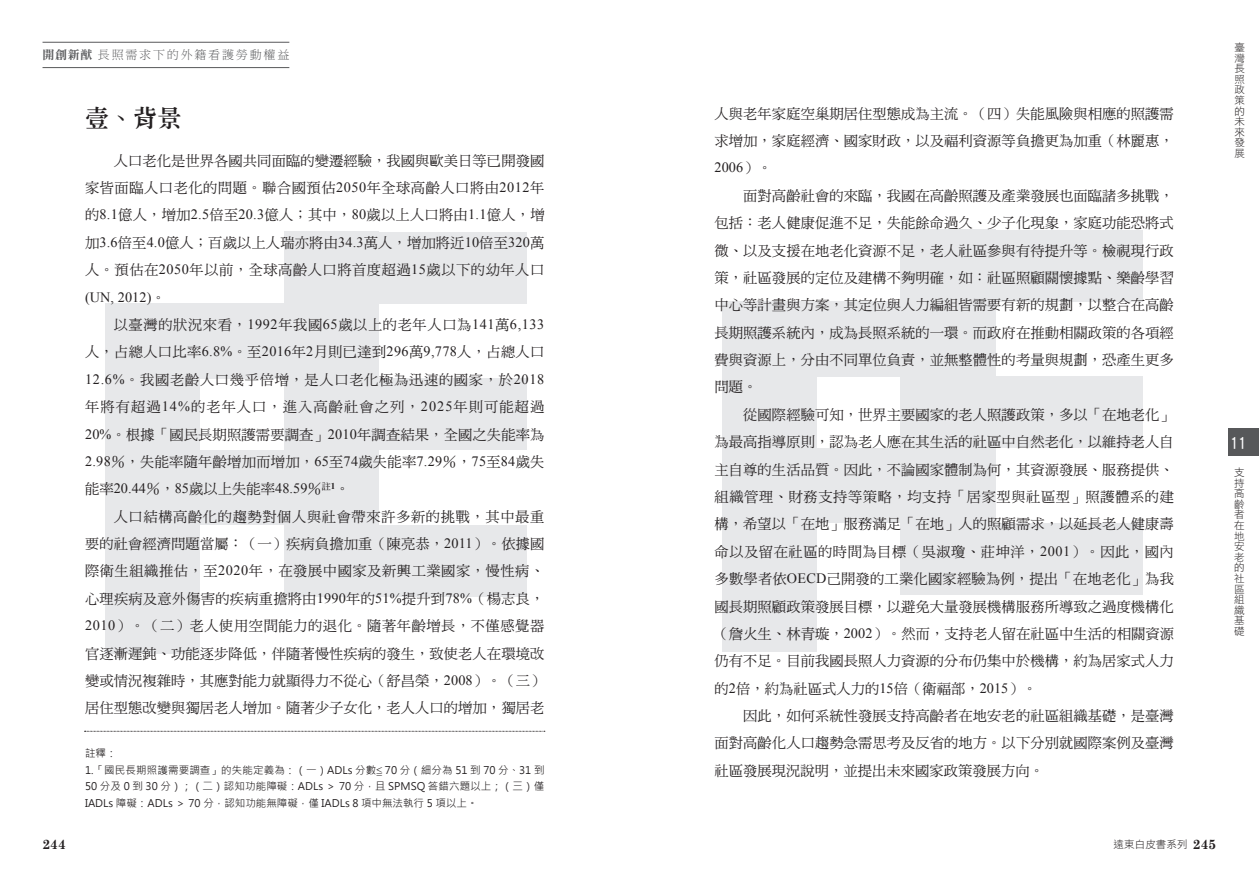
<style>
.page{position:relative;width:1259px;height:893px;background:#fff}
.page>*{position:absolute;margin:0;border:0;box-sizing:border-box;transform-origin:0 0}
.壹{font:800 24px "AR Std Song B5";color:#231f20}
.t1{font:18px "DF Hei Std W7";color:#fff;scale:.8 1}
.內文{font:14.25px/27.3px "DF Ming Md HK BF";letter-spacing:.005em;color:#231f20;text-align:justify}
.內文-2{font:700 13.5px "Century Schoolbook";color:#231f20}
.t2{font:12px "DF Ming Std W3";letter-spacing:.15em;color:#57585a}
.註解{font:10.5px/16.5px "Microsoft Jheng Hei";color:#231f20;text-align:justify}
.內文-3{font:10.5px/10.6px "DF Hei Std W3";letter-spacing:.01em;color:#231f20;text-align:justify}
.s1{font-family:"DF Ming Std W9"}
.s2{font-family:"Times New Roman"}
.s3{font-family:"Century Schoolbook";font-weight:700;font-size:13.5px}
</style>
<div class="page">
<div style="left:1228px;top:428px;width:31px;height:28px;background:#57585a"></div>
<hr style="left:43px;top:67px;width:246px;height:1px;background:#57585a">
<hr style="left:43px;top:42px;width:246px;height:1px;background:#57585a">
<div style="left:284px;top:232px;width:242px;height:72px;background:#e7e8ea"></div>
<div style="left:284px;top:378px;width:242px;height:72px;background:#e7e8ea"></div>
<div style="left:284px;top:525px;width:242px;height:72px;background:#e7e8ea"></div>
<div style="left:105px;top:303px;width:95px;height:351px;background:#e7e8ea"></div>
<div style="left:136px;top:303px;width:243px;height:75px;background:#e7e8ea"></div>
<div style="left:136px;top:450px;width:243px;height:75px;background:#e7e8ea"></div>
<div style="left:900px;top:230px;width:243px;height:71px;background:#e7e8ea"></div>
<div style="left:900px;top:376px;width:243px;height:72px;background:#e7e8ea"></div>
<div style="left:900px;top:523px;width:243px;height:71px;background:#e7e8ea"></div>
<div style="left:722px;top:301px;width:94px;height:350px;background:#e7e8ea"></div>
<div style="left:753px;top:301px;width:242px;height:75px;background:#e7e8ea"></div>
<div style="left:753px;top:448px;width:242px;height:75px;background:#e7e8ea"></div>
<svg style="left:85px;top:731px;width:460px;height:1px"></svg>
<p class="t2" style="left:43px;top:48px;width:248px"><span class="s1">開創新猷</span>長照需求下的外籍看護勞動權益</p>
<p class="內文-3" style="left:1234px;top:42px;width:12px">臺灣長照政策的未來發展</p>
<p class="內文" style="left:714px;top:100px;width:461px">人與老年家庭空巢期居住型態成為主流。（四）失能風險與相應的照護需求增加，家庭經濟、國家財政，以及福利資源等負擔更為加重（林麗惠，<span class="s2">2006</span>）。</p>
<p class="內文" style="left:714px;top:182px;width:461px;text-indent:29px">面對高齡社會的來臨，我國在高齡照護及產業發展也面臨諸多挑戰，包括：老人健康促進不足，失能餘命過久、少子化現象，家庭功能恐將式微、以及支援在地老化資源不足，老人社區參與有待提升等。檢視現行政策，社區發展的定位及建構不夠明確，如：社區照顧關懷據點、樂齡學習中心等計畫與方案，其定位與人力編組皆需要有新的規劃，以整合在高齡長期照護系統內，成為長照系統的一環。而政府在推動相關政策的各項經費與資源上，分由不同單位負責，並無整體性的考量與規劃，恐產生更多問題。</p>
<p class="內文" style="left:714px;top:401px;width:461px;text-indent:29px">從國際經驗可知，世界主要國家的老人照護政策，多以「在地老化」為最高指導原則，認為老人應在其生活的社區中自然老化，以維持老人自主自尊的生活品質。因此，不論國家體制為何，其資源發展、服務提供、組織管理、財務支持等策略，均支持「居家型與社區型」照護體系的建構，希望以「在地」服務滿足「在地」人的照顧需求，以延長老人健康壽命以及留在社區的時間為目標（吳淑瓊、莊坤洋，<span class="s2">2001</span>）。因此，國內多數學者依<span class="s2">OECD</span>己開發的工業化國家經驗為例，提出「在地老化」為我國長期照顧政策發展目標，以避免大量發展機構服務所導致之過度機構化（詹火生、林青璇，<span class="s2">2002</span>）。然而，支持老人留在社區中生活的相關資源仍有不足。目前我國長照人力資源的分布仍集中於機構，約為居家式人力的<span class="s2">2</span>倍，約為社區式人力的<span class="s2">15</span>倍（衛福部，<span class="s2">2015</span>）。</p>
<p class="內文" style="left:714px;top:702px;width:461px;text-indent:29px">因此，如何系統性發展支持高齡者在地安老的社區組織基礎，是臺灣面對高齡化人口趨勢急需思考及反省的地方。以下分別就國際案例及臺灣社區發展現況說明，並提出未來國家政策發展方向。</p>
<p class="壹" style="left:85px;top:106px;width:98px">壹、背景</p>
<p class="內文" style="left:85px;top:147px;width:461px;text-indent:29px">人口老化是世界各國共同面臨的變遷經驗，我國與歐美日等已開發國家皆面臨人口老化的問題。聯合國預估<span class="s2">2050</span>年全球高齡人口將由<span class="s2">2012</span>年的<span class="s2">8.1</span>億人，增加<span class="s2">2.5</span>倍至<span class="s2">20.3</span>億人；其中，<span class="s2">80</span>歲以上人口將由<span class="s2">1.1</span>億人，增加<span class="s2">3.6</span>倍至<span class="s2">4.0</span>億人；百歲以上人瑞亦將由<span class="s2">34.3</span>萬人，增加將近<span class="s2">10</span>倍至<span class="s2">320</span>萬人。預估在<span class="s2">2050</span>年以前，全球高齡人口將首度超過<span class="s2">15</span>歲以下的幼年人口<span class="s2">(UN, 2012)</span>。</p>
<p class="內文" style="left:85px;top:311px;width:461px;text-indent:29px">以臺灣的狀況來看，<span class="s2">1992</span>年我國<span class="s2">65</span>歲以上的老年人口為<span class="s2">141</span>萬<span class="s2">6,133</span>人，占總人口比率<span class="s2">6.8%</span>。至<span class="s2">2016</span>年<span class="s2">2</span>月則已達到<span class="s2">296</span>萬<span class="s2">9,778</span>人，占總人口<span class="s2">12.6%</span>。我國老齡人口幾乎倍增，是人口老化極為迅速的國家，於<span class="s2">2018</span>年將有超過<span class="s2">14%</span>的老年人口，進入高齡社會之列，<span class="s2">2025</span>年則可能超過<span class="s2">20%</span>。根據「國民長期照護需要調查」<span class="s2">2010</span>年調查結果，全國之失能率為<span class="s2">2.98</span>％，失能率隨年齡增加而增加，<span class="s2">65</span>至<span class="s2">74</span>歲失能率<span class="s2">7.29</span>％，<span class="s2">75</span>至<span class="s2">84</span>歲失能率<span class="s2">20.44</span>％，<span class="s2">85</span>歲以上失能率<span class="s2">48.59</span>％<sup>註</sup><sup>1</sup>。</p>
<p class="內文" style="left:85px;top:503px;width:461px;text-indent:29px">人口結構高齡化的趨勢對個人與社會帶來許多新的挑戰，其中最重要的社會經濟問題當屬：（一）疾病負擔加重（陳亮恭，<span class="s2">2011</span>）。依據國際衛生組織推估，至<span class="s2">2020</span>年，在發展中國家及新興工業國家，慢性病、心理疾病及意外傷害的疾病重擔將由<span class="s2">1990</span>年的<span class="s2">51%</span>提升到<span class="s2">78%</span>（楊志良，<span class="s2">2010</span>）。（二）老人使用空間能力的退化。隨著年齡增長，不僅感覺器官逐漸遲鈍、功能逐步降低，伴隨著慢性疾病的發生，致使老人在環境改變或情況複雜時，其應對能力就顯得力不從心（舒昌榮，<span class="s2">2008</span>）。（三）居住型態改變與獨居老人增加。隨著少子女化，老人人口的增加，獨居老</p>
<p class="t1" style="left:1230px;top:432px;width:21px">11</p>
<p class="內文-3" style="left:1234px;top:467px;width:12px">支持高齡者在地安老的社區組織基礎</p>
<p class="註解" style="left:85px;top:745px;width:33px">註釋：</p>
<p class="註解" style="left:85px;top:762px;width:461px">1.「國民長期照護需要調查」的失能定義為：（一）ADLs 分數≦ 70 分（細分為 51 到 70 分、31 到50 分及 0 到 30 分）；（二）認知功能障礙：ADLs ＞ 70 分，且 SPMSQ 答錯六題以上；（三）僅IADLs 障礙：ADLs ＞ 70 分，認知功能無障礙，僅 IADLs 8 項中無法執行 5 項以上。</p>
<p class="內文-2" style="left:43px;top:835px;width:25px">244</p>
<p class="內文-3" style="left:1113px;top:838px;width:104px">遠東白皮書系列 <span class="s3">245</span></p>
</div>
